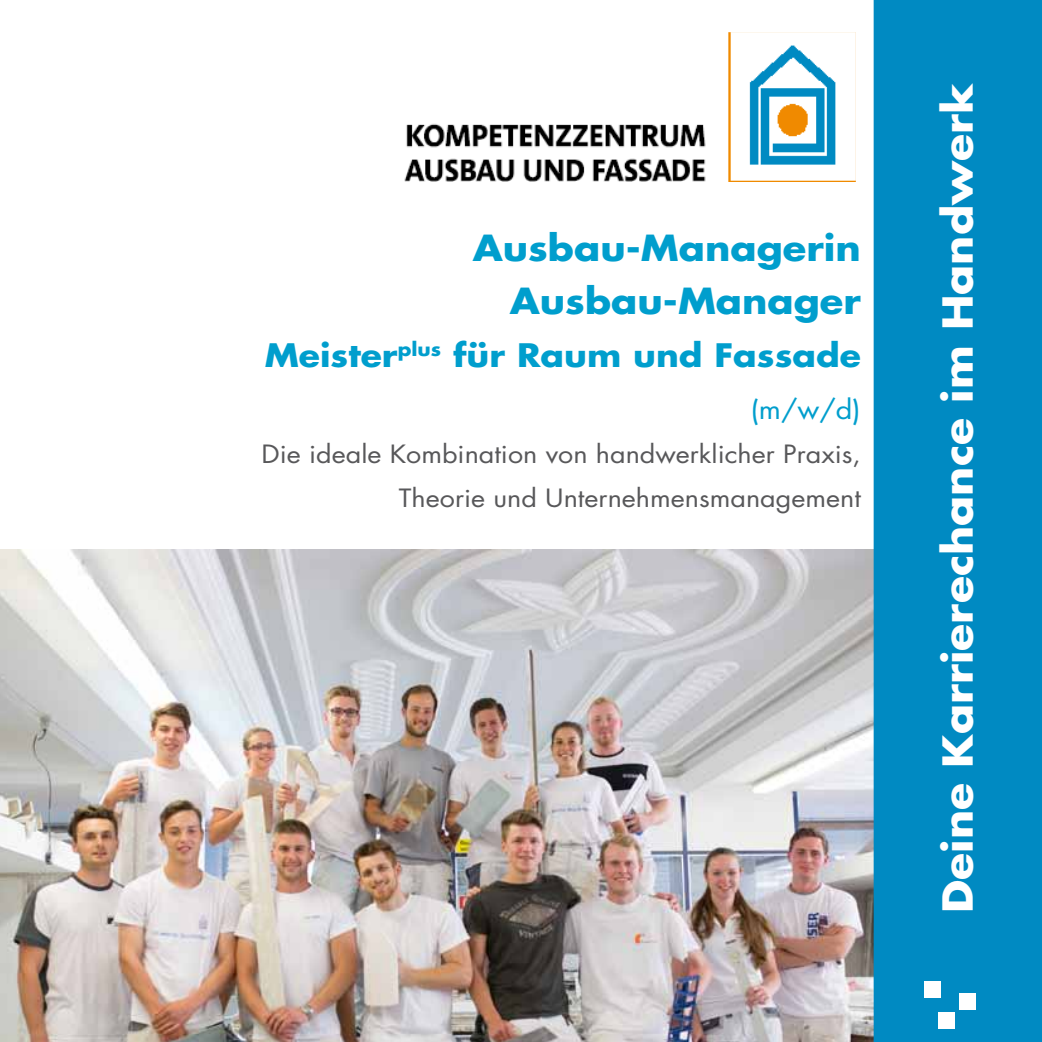
<style>
.page{position:relative;width:1042px;height:1042px;background:#fff}
.page>*{position:absolute;margin:0;border:0;box-sizing:border-box;transform-origin:0 0}
.t1{font:700 40.25px "Futura";color:#fff;scale:1.1 1}
.t2{font:700 35px/52.7px "Futura";color:#009ecd;text-align:right;scale:1.1 1}
.t3{font:700 31.5px "Futura";color:#009ecd;scale:1.1 1}
.t4{font:26.25px "Futura";color:#009ecd;scale:1.1 1}
.t5{font:24.5px/43.9px "Futura";color:#58585a;text-align:right;scale:1.1 1}
</style>
<div class="page">
<img style="left:0;top:549px;width:873px;height:493px">
<div style="left:873px;top:0;width:169px;height:1042px;background:#008ac2"></div>
<img style="left:404px;top:32px;width:452px;height:149px">
<div style="left:938px;top:1012px;width:16px;height:16px;background:#fff"></div>
<div style="left:959px;top:993px;width:16px;height:16px;background:#fff"></div>
<div style="left:924px;top:981px;width:16px;height:17px;background:#fff"></div>
<h2 class="t2" style="left:473px;top:221px;width:354px">Ausbau-Managerin<br>Ausbau-Manager</h2>
<p class="t3" style="left:265px;top:334px;width:543px">Meister<sup>plus</sup> für Raum und Fassade</p>
<p class="t4" style="left:750px;top:393px;width:102px">(m/w/d)</p>
<p class="t5" style="left:261px;top:432px;width:546px">Die ideale Kombination von handwerklicher Praxis,<br>Theorie und Unternehmensmanagement</p>
<h1 class="t1" style="left:931px;top:913px;width:756px;rotate:-90deg">Deine Karrierechance im Handwerk</h1>
</div>
